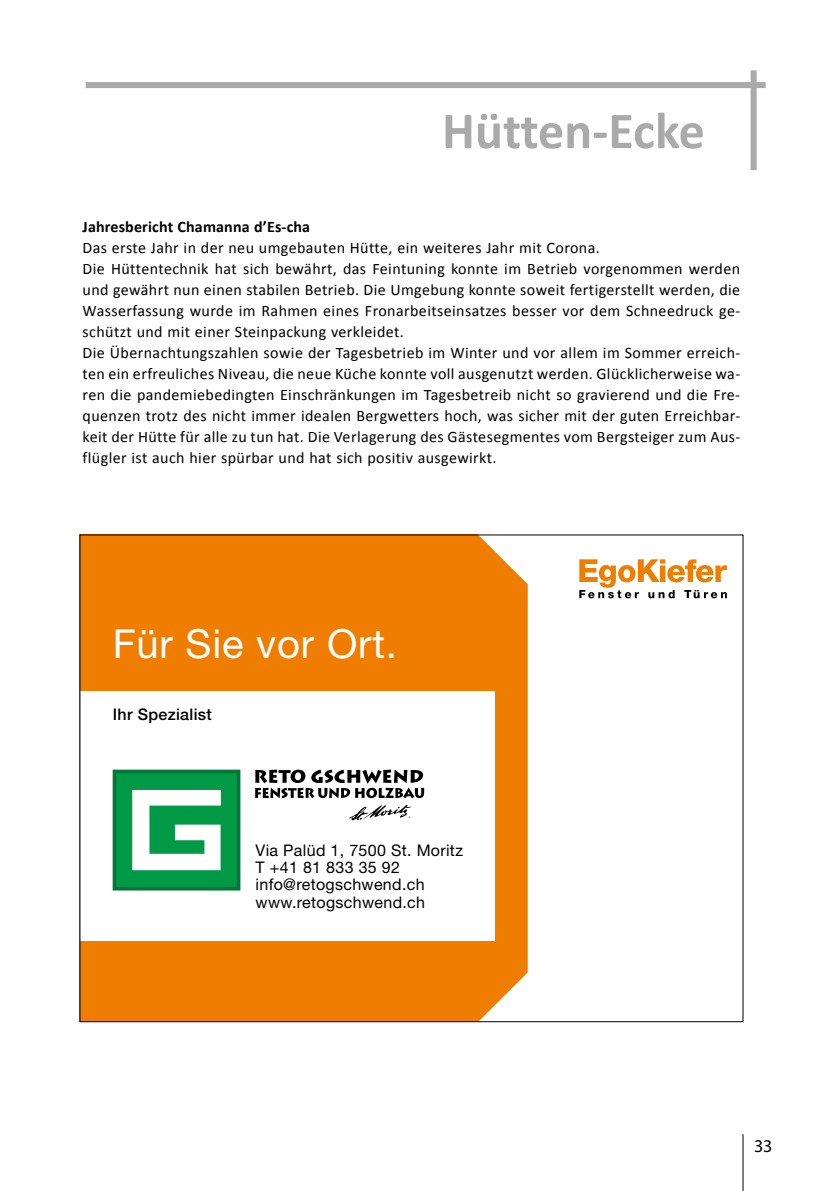
<style>
.page{position:relative;width:840px;height:1191px;background:#fff}
.page>*{position:absolute;margin:0;border:0;box-sizing:border-box;transform-origin:0 0}
.t1{font:700 52.2px "Calibri";letter-spacing:-.005em;color:#aaa}
.t2{font:40px "Helvetica Neue LT Std";letter-spacing:.02em;color:#fff}
.t3{font:18px "Myriad Pro";color:#000}
.t4{font:16px/21px "Calibri";letter-spacing:.025em;color:#000}
.t5{font:16px/17.4px "Helvetica Neue LT Std";letter-spacing:.02em;color:#000}
.t6{font:700 16px "Calibri";letter-spacing:.01em;color:#000}
.t7{font:500 16px "Helvetica Neue LT Std";letter-spacing:.02em;color:#000}
</style>
<div class="page">
<hr style="left:742px;top:1134px;width:1px;height:57px;background:#000">
<div style="left:86px;top:82px;width:679px;height:6px;background:#aaa"></div>
<div style="left:750px;top:70px;width:6px;height:100px;background:#aaa"></div>
<svg style="left:477px;top:536px;width:50px;height:484px;background:#f08d1f"></svg>
<div style="left:79px;top:534px;width:398px;height:488px;background:#ef7d00"></div>
<div style="left:80px;top:692px;width:414px;height:249px;background:#fff"></div>
<svg style="left:579px;top:559px;width:147px;height:39px"></svg>
<div style="left:114px;top:771px;width:124px;height:117px;background:#009a46"></div>
<div style="left:113px;top:769px;width:127px;height:121px;border:4px solid #007739"></div>
<svg style="left:132px;top:790px;width:89px;height:80px"></svg>
<svg style="left:255px;top:769px;width:169px;height:29px"></svg>
<svg style="left:348px;top:804px;width:63px;height:17px"></svg>
<h1 class="t1" style="left:441px;top:97px;width:264px">Hütten-Ecke</h1>
<p class="t6" style="left:82px;top:217px;width:229px">Jahresbericht Chamanna d’Es-cha</p>
<p class="t4" style="left:82px;top:237px;width:659px">Das erste Jahr in der neu umgebauten Hütte, ein weiteres Jahr mit Corona.<br>Die Hüttentechnik hat sich bewährt, das Feintuning konnte im Betrieb vorgenommen werden und gewährt nun einen stabilen Betrieb. Die Umgebung konnte soweit fertigerstellt werden, die Wasserfassung wurde im Rahmen eines Fronarbeitseinsatzes besser vor dem Schneedruck ge&shy;schützt und mit einer Steinpackung verkleidet.<br>Die Übernachtungszahlen sowie der Tagesbetrieb im Winter und vor allem im Sommer erreich&shy;ten ein erfreuliches Niveau, die neue Küche konnte voll ausgenutzt werden. Glücklicherweise wa&shy;ren die pandemiebedingten Einschränkungen im Tagesbetreib nicht so gravierend und die Fre&shy;quenzen trotz des nicht immer idealen Bergwetters hoch, was sicher mit der guten Erreichbar&shy;keit der Hütte für alle zu tun hat. Die Verlagerung des Gästesegmentes vom Bergsteiger zum Aus&shy;flügler ist auch hier spürbar und hat sich positiv ausgewirkt.</p>
<h2 class="t2" style="left:113px;top:620px;width:285px">Für Sie vor Ort.</h2>
<p class="t7" style="left:113px;top:704px;width:101px">Ihr Spezialist</p>
<p class="t5" style="left:255px;top:841px;width:209px">Via Palüd 1, 7500 St. Moritz<br>T +41 81 833 35 92 info@retogschwend.ch www.retogschwend.ch</p>
<p class="t3" style="left:753px;top:1135px;width:20px">33</p>
</div>
